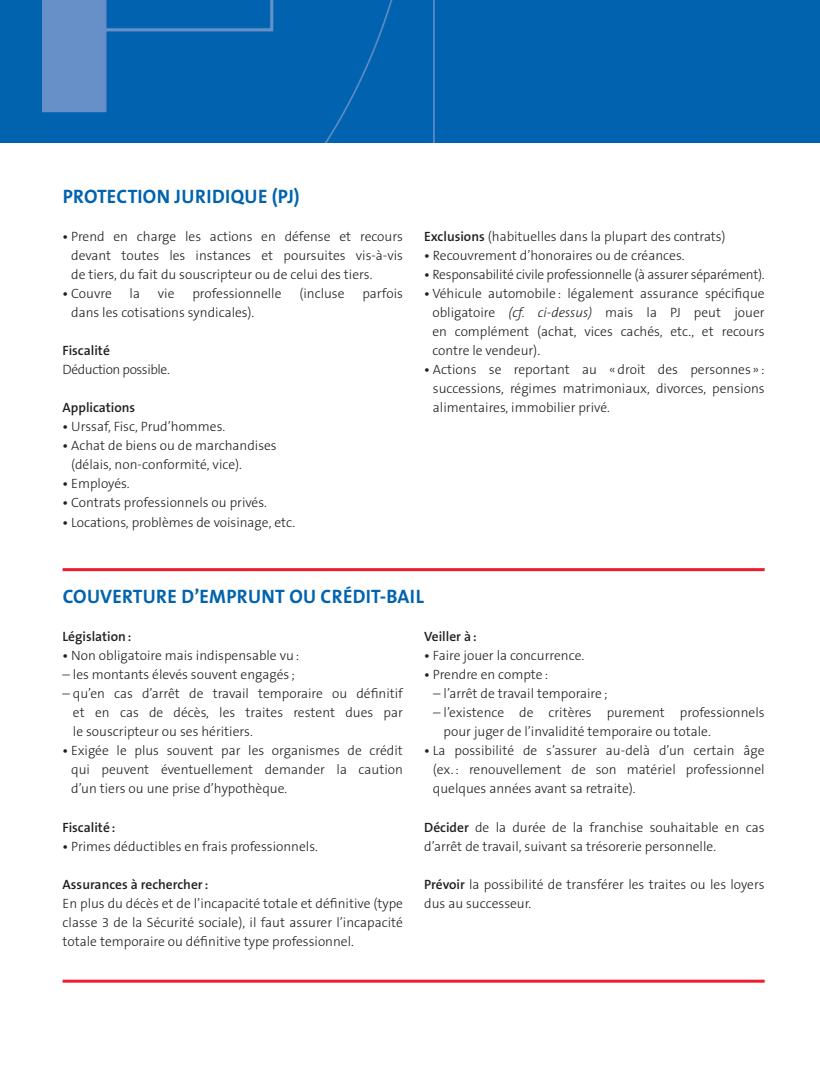
<style>
.page{position:relative;width:820px;height:1075px;background:#fff}
.page>*{position:absolute;margin:0;border:0;box-sizing:border-box;transform-origin:0 0}
.t1{font:700 19.5px "The Sans OT7";letter-spacing:.015em;color:#0163ae}
.texte_courant{font:300 13.5px/19px "The Sans OT3";color:#231f20;text-align:justify}
.Inter_bold{font:600 13.5px "The Sans OT6";color:#231f20}
.texte_courant-2{font:300 13.5px "The Sans OT3";letter-spacing:-.02em;color:#231f20}
.texte_courant-3{font:300 13.5px "The Sans OT3";letter-spacing:-.03em;color:#231f20}
.texte_courant-4{font:600 13.5px "The Sans OT6";color:#231f20}
.s1{font-family:"The Sans OT6";font-weight:600}
.s2{font-style:italic}
</style>
<div class="page">
<div style="left:20px;top:0;width:799px;height:143px;background:#0163ae"></div>
<img style="left:42px;top:0;width:393px;height:143px">
<div style="left:0;top:0;width:41px;height:143px;background:#0163ae"></div>
<hr style="left:63px;top:568px;width:701px;height:3px;background:#ee1b2d">
<hr style="left:63px;top:979px;width:701px;height:3px;background:#ee1b2d">
<p class="t1" style="left:63px;top:183px;width:238px">PROTECTION JURIDIQUE (PJ)</p>
<p class="texte_courant" style="left:71px;top:227px;width:333px;text-indent:-9px"><span class="s1">•</span> Prend en charge les actions en défense et recours devant toutes les instances et poursuites vis-à-vis de tiers, du fait du souscripteur ou de celui des tiers.</p>
<p class="texte_courant" style="left:63px;top:284px;width:51px"><span class="s1">•</span> Couvre</p>
<p class="texte_courant" style="left:130px;top:284px;width:12px">la</p>
<p class="texte_courant" style="left:158px;top:284px;width:18px">vie</p>
<p class="texte_courant" style="left:192px;top:284px;width:91px">professionnelle</p>
<p class="texte_courant" style="left:299px;top:284px;width:47px">(incluse</p>
<p class="texte_courant" style="left:362px;top:284px;width:42px">parfois</p>
<p class="texte_courant" style="left:71px;top:303px;width:185px">dans les cotisations syndicales).</p>
<p class="Inter_bold" style="left:63px;top:342px;width:49px">Fiscalité</p>
<p class="texte_courant-3" style="left:63px;top:361px;width:109px">Déduction possible.</p>
<p class="texte_courant-4" style="left:63px;top:399px;width:74px">Applications</p>
<p class="texte_courant" style="left:63px;top:417px;width:164px"><span class="s1">•</span> Urssaf, Fisc, Prud’hommes.</p>
<p class="texte_courant" style="left:71px;top:436px;width:207px;text-indent:-9px"><span class="s1">•</span> Achat de biens ou de marchandises (délais, non-conformité, vice).</p>
<p class="texte_courant" style="left:63px;top:474px;width:69px"><span class="s1">•</span> Employés.</p>
<p class="texte_courant" style="left:63px;top:493px;width:206px"><span class="s1">•</span> Contrats professionnels ou privés.</p>
<p class="texte_courant" style="left:63px;top:512px;width:234px"><span class="s1">•</span> Locations, problèmes de voisinage, etc.</p>
<p class="texte_courant" style="left:424px;top:227px;width:302px"><span class="s1">Exclusions</span> (habituelles dans la plupart des contrats)</p>
<p class="texte_courant" style="left:424px;top:246px;width:262px"><span class="s1">•</span> Recouvrement d’honoraires ou de créances.</p>
<p class="texte_courant-2" style="left:424px;top:265px;width:342px"><span class="s1">•</span> Responsabilité civile professionnelle (à assurer séparément).</p>
<p class="texte_courant" style="left:432px;top:284px;width:334px;text-indent:-8px"><span class="s1">•</span> Véhicule automobile: légalement assurance spécifique obligatoire <span class="s2">(cf. ci-dessus)</span> mais la PJ peut jouer en complément (achat, vices cachés, etc., et recours contre le vendeur).</p>
<p class="texte_courant" style="left:433px;top:360px;width:333px;text-indent:-9px"><span class="s1">•</span> Actions se reportant au «droit des personnes » : successions, régimes matrimoniaux, divorces, pensions alimentaires, immobilier privé.</p>
<p class="t1" style="left:63px;top:583px;width:362px">COUVERTURE D’EMPRUNT OU CRÉDIT-BAIL</p>
<p class="Inter_bold" style="left:63px;top:627px;width:70px">Législation:</p>
<p class="texte_courant" style="left:63px;top:646px;width:238px"><span class="s1">•</span> Non obligatoire mais indispensable vu:</p>
<p class="texte_courant" style="left:63px;top:665px;width:234px">– les montants élevés souvent engagés ;</p>
<p class="texte_courant" style="left:73px;top:684px;width:331px;text-indent:-10px">– qu’en cas d’arrêt de travail temporaire ou définitif et en cas de décès, les traites restent dues par le souscripteur ou ses héritiers.</p>
<p class="texte_courant" style="left:71px;top:741px;width:333px;text-indent:-9px"><span class="s1">•</span> Exigée le plus souvent par les organismes de crédit qui peuvent éventuellement demander la caution d’un tiers ou une prise d’hypothèque.</p>
<p class="Inter_bold" style="left:63px;top:818px;width:54px">Fiscalité:</p>
<p class="texte_courant" style="left:63px;top:836px;width:257px"><span class="s1">•</span> Primes déductibles en frais professionnels.</p>
<p class="Inter_bold" style="left:63px;top:875px;width:147px">Assurances à rechercher:</p>
<p class="texte_courant" style="left:63px;top:893px;width:342px">En plus du décès et de l’incapacité totale et définitive (type classe 3 de la Sécurité sociale), il faut assurer l’incapacité totale temporaire ou définitive type professionnel.</p>
<p class="Inter_bold" style="left:424px;top:627px;width:54px">Veiller à:</p>
<p class="texte_courant" style="left:424px;top:646px;width:162px"><span class="s1">•</span> Faire jouer la concurrence.</p>
<p class="texte_courant" style="left:424px;top:665px;width:125px"><span class="s1">•</span> Prendre en compte:</p>
<p class="texte_courant" style="left:433px;top:684px;width:176px">– l’arrêt de travail temporaire;</p>
<p class="texte_courant" style="left:443px;top:703px;width:322px;text-indent:-10px">– l’existence de critères purement professionnels pour juger de l’invalidité temporaire ou totale.</p>
<p class="texte_courant" style="left:433px;top:741px;width:333px;text-indent:-9px"><span class="s1">•</span> La possibilité de s’assurer au-delà d’un certain âge (ex.: renouvellement de son matériel professionnel quelques années avant sa retraite).</p>
<p class="texte_courant" style="left:424px;top:817px;width:342px"><span class="s1">Décider</span> de la durée de la franchise souhaitable en cas d’arrêt de travail, suivant sa trésorerie personnelle.</p>
<p class="texte_courant" style="left:424px;top:874px;width:342px"><span class="s1">Prévoir</span> la possibilité de transférer les traites ou les loyers dus au successeur.</p>
</div>
